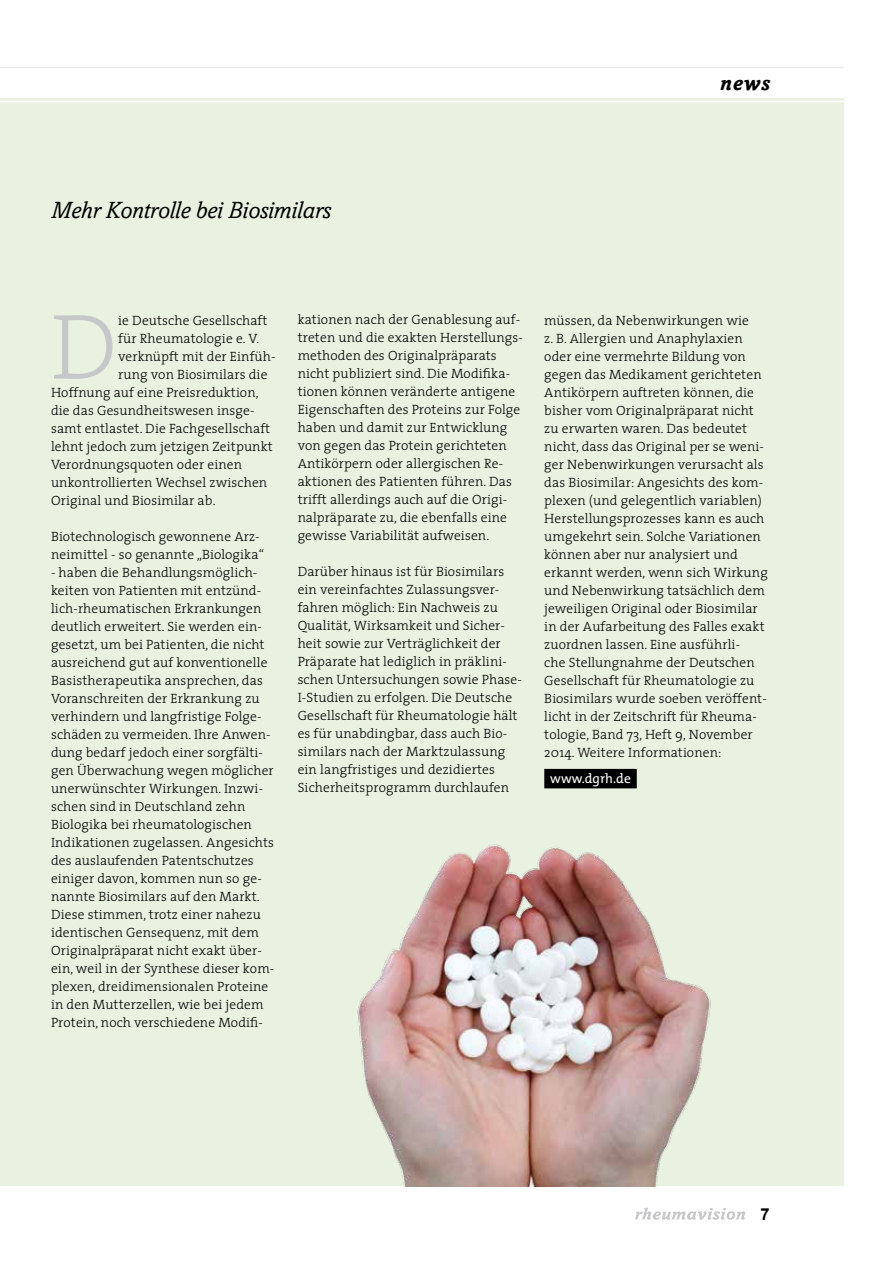
<style>
.page{position:relative;width:893px;height:1263px;background:#fff}
.page>*{position:absolute;margin:0;border:0;box-sizing:border-box;transform-origin:0 0}
.t1{font:300 93.45px "The Serif";color:#c6c7c8}
.t2{font:italic 24px "Amasis";letter-spacing:-.01em;color:#000}
.t3{font:italic 700 21px "Amasis";color:#000}
.t4{font:700 16.5px "Arial";color:#000}
.t5{font:300 13.5px/18px "The Serif";letter-spacing:.01em;color:#000}
.t6{font:13.5px "The Mix";color:#fff}
</style>
<div class="page">
<div style="left:0;top:72px;width:844px;height:1114px;background:#e9f1e1"></div>
<svg style="left:635px;top:1207px;width:110px;height:13px"></svg>
<div style="left:544px;top:769px;width:93px;height:19px;background:#000"></div>
<hr style="left:0;top:101px;width:844px;height:1px;background:#fff">
<hr style="left:0;top:67px;width:844px;height:1px;background:#e9e9ea">
<div style="left:0;top:71px;width:844px;height:27px;background:#fff"></div>
<img style="left:357px;top:844px;width:354px;height:342px">
<h3 class="t3" style="left:720px;top:71px;width:52px">news</h3>
<h2 class="t2" style="left:51px;top:196px;width:281px">Mehr Kontrolle bei Biosimilars</h2>
<h1 class="t1" style="left:51px;top:270px;width:68px">D</h1>
<p class="t5" style="left:118px;top:311px;width:151px">ie Deutsche Gesellschaft</p>
<p class="t5" style="left:118px;top:329px;width:143px">für Rheumatologie e. V.</p>
<p class="t5" style="left:118px;top:347px;width:159px">verknüpft mit der Einfüh-</p>
<p class="t5" style="left:118px;top:365px;width:151px">rung von Biosimilars die</p>
<p class="t5" style="left:51px;top:383px;width:209px">Hoffnung auf eine Preisreduktion,</p>
<p class="t5" style="left:51px;top:401px;width:205px">die das Gesundheitswesen insge-</p>
<p class="t5" style="left:51px;top:419px;width:221px">samt entlastet. Die Fachgesellschaft</p>
<p class="t5" style="left:51px;top:437px;width:223px">lehnt jedoch zum jetzigen Zeitpunkt</p>
<p class="t5" style="left:51px;top:455px;width:193px">Verordnungsquoten oder einen</p>
<p class="t5" style="left:51px;top:473px;width:218px">unkontrollierten Wechsel zwischen</p>
<p class="t5" style="left:51px;top:491px;width:166px">Original und Biosimilar ab.</p>
<p class="t5" style="left:51px;top:527px;width:215px">Biotechnologisch gewonnene Arz&shy;neimittel - so genannte „Biologika“</p>
<p class="t5" style="left:51px;top:562px;width:225px">- haben die Behandlungsmöglich&shy;keiten von Patienten mit entzünd&shy;lich-rheumatischen Erkrankungen deutlich erweitert. Sie werden ein&shy;gesetzt, um bei Patienten, die nicht ausreichend gut auf konventionelle Basistherapeutika ansprechen, das Voranschreiten der Erkrankung zu verhindern und langfristige Folge&shy;schäden zu vermeiden. Ihre Anwen&shy;dung bedarf jedoch einer sorgfälti&shy;gen Überwachung wegen möglicher unerwünschter Wirkungen. Inzwi&shy;schen sind in Deutschland zehn Biologika bei rheumatologischen Indikationen zugelassen. Angesichts des auslaufenden Patentschutzes einiger davon, kommen nun so ge&shy;nannte Biosimilars auf den Markt.<br>Diese stimmen, trotz einer nahezu identischen Gensequenz, mit dem Originalpräparat nicht exakt über&shy;ein, weil in der Synthese dieser kom&shy;plexen, dreidimensionalen Proteine in den Mutterzellen, wie bei jedem Protein, noch verschiedene Modifi-</p>
<p class="t5" style="left:298px;top:310px;width:227px">kationen nach der Genablesung auf&shy;treten und die exakten Herstellungs&shy;methoden des Originalpräparats nicht publiziert sind. Die Modifika&shy;tionen können veränderte antigene Eigenschaften des Proteins zur Folge haben und damit zur Entwicklung von gegen das Protein gerichteten Antikörpern oder allergischen Re&shy;aktionen des Patienten führen. Das trifft allerdings auch auf die Origi&shy;nalpräparate zu, die ebenfalls eine gewisse Variabilität aufweisen.</p>
<p class="t5" style="left:298px;top:562px;width:226px">Darüber hinaus ist für Biosimilars ein vereinfachtes Zulassungsver&shy;fahren möglich: Ein Nachweis zu Qualität, Wirksamkeit und Sicher&shy;heit sowie zur Verträglichkeit der Präparate hat lediglich in präklini&shy;schen Untersuchungen sowie Phase-I-Studien zu erfolgen. Die Deutsche Gesellschaft für Rheumatologie hält es für unabdingbar, dass auch Bio&shy;similars nach der Marktzulassung ein langfristiges und dezidiertes Sicherheitsprogramm durchlaufen</p>
<p class="t5" style="left:544px;top:311px;width:225px">müssen, da Nebenwirkungen wie<br>z. B. Allergien und Anaphylaxien oder eine vermehrte Bildung von gegen das Medikament gerichteten Antikörpern auftreten können, die bisher vom Originalpräparat nicht zu erwarten waren. Das bedeutet nicht, dass das Original per se weni&shy;ger Nebenwirkungen verursacht als das Biosimilar: Angesichts des kom&shy;plexen (und gelegentlich variablen)<br>Herstellungsprozesses kann es auch umgekehrt sein. Solche Variationen können aber nur analysiert und erkannt werden, wenn sich Wirkung und Nebenwirkung tatsächlich dem jeweiligen Original oder Biosimilar in der Aufarbeitung des Falles exakt zuordnen lassen. Eine ausführli-<br>che Stellungnahme der Deutschen Gesellschaft für Rheumatologie zu Biosimilars wurde soeben veröffent&shy;licht in der Zeitschrift für Rheuma&shy;tologie, Band 73, Heft 9, November 2014. Weitere Informationen:</p>
<p class="t6" style="left:550px;top:767px;width:82px">www.dgrh.de</p>
<p class="t4" style="left:760px;top:1203px;width:11px">7</p>
</div>
